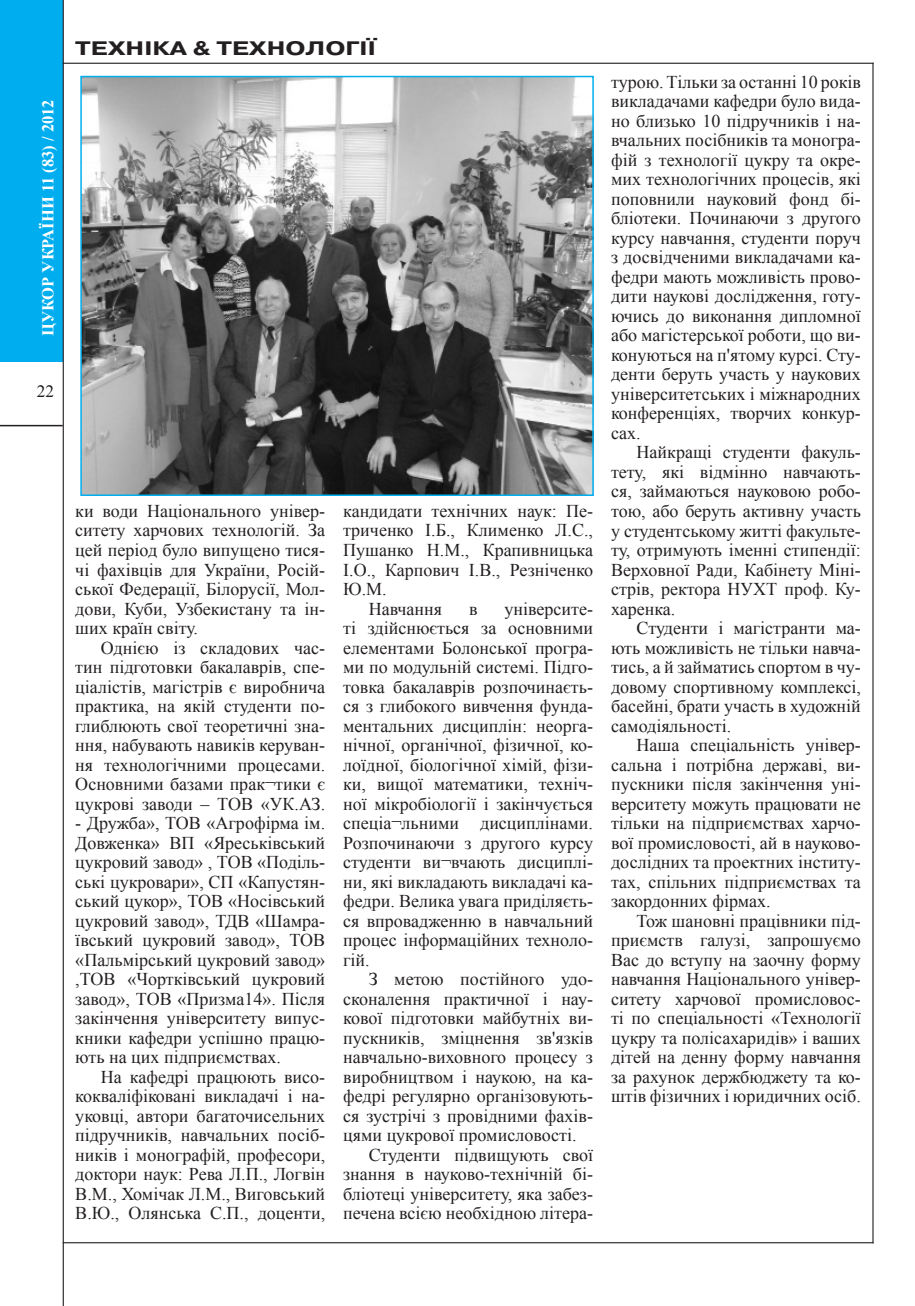
<style>
.page{position:relative;width:915px;height:1306px;background:#fff}
.page>*{position:absolute;margin:0;border:0;box-sizing:border-box;transform-origin:0 0}
.колонтитул{font:700 19.5px "Pragmatica C";color:#231f20;scale:1.3 1}
.Текст{font:18px/19.5px "Times New Roman";color:#231f20;text-align:justify}
.t1{font:17.25px "Times New Roman";color:#231f20}
.t2{font:700 16.5px "Times New Roman";color:#fff}
</style>
<div class="page">
<div style="left:0;top:0;width:63px;height:362px;background:#00aeef"></div>
<hr style="left:0;top:425px;width:63px;height:1px;background:#231f20">
<hr style="left:872px;top:63px;width:1px;height:1180px;background:#231f20">
<hr style="left:63px;top:0;width:1px;height:1305px;background:#231f20">
<hr style="left:63px;top:63px;width:810px;height:1px;background:#231f20">
<hr style="left:63px;top:1242px;width:810px;height:1px;background:#231f20">
<img style="left:83px;top:79px;width:507px;height:414px">
<div style="left:80px;top:76px;width:513px;height:420px;border:2px solid #00aeef"></div>
<p class="t2" style="left:37px;top:336px;width:238px;rotate:-90deg">ЦУКОР УКРАЇНИ 11 (83) / 2012</p>
<p class="t1" style="left:37px;top:380px;width:19px">22</p>
<p class="колонтитул" style="left:75px;top:38px;width:232px">ТЕХНІКА &amp; ТЕХНОЛОГІЇ</p>
<p class="Текст" style="left:75px;top:501px;width:251px">ки води Національного універ&shy;ситету харчових технологій. За цей період було випущено тися&shy;чі фахівців для України, Росій&shy;ської Федерації, Білорусії, Мол&shy;дови, Куби, Узбекистану та ін&shy;ших країн світу.</p>
<p class="Текст" style="left:75px;top:637px;width:251px;text-indent:26px">Однією із складових час&shy;тин підготовки бакалаврів, спе&shy;ціалістів, магістрів є виробнича практика, на якій студенти по&shy;глиблюють свої теоретичні зна&shy;ння, набувають навиків керуван&shy;ня технологічними процесами.<br>Основними базами прак¬тики є цукрові заводи – ТОВ «УК.АЗ.</p>
<p class="Текст" style="left:75px;top:813px;width:251px">- Дружба», ТОВ «Агрофірма ім.<br>Довженка» ВП «Яреськівський цукровий завод» , ТОВ «Поділь&shy;ські цукровари», СП «Капустян&shy;ський цукор», ТОВ «Носівський цукровий завод», ТДВ «Шамра&shy;ївський цукровий завод», ТОВ «Пальмірський цукровий завод» ,ТОВ «Чортківський цукровий завод», ТОВ «Призма14». Після закінчення університету випус&shy;кники кафедри успішно працю&shy;ють на цих підприємствах.</p>
<p class="Текст" style="left:75px;top:1066px;width:251px;text-indent:26px">На кафедрі працюють висо&shy;кокваліфіковані викладачі і на&shy;уковці, автори багаточисельних підручників, навчальних посіб&shy;ників і монографій, професори, доктори наук: Рева Л.П., Логвін В.М., Хомічак Л.М., Виговський В.Ю., Олянська С.П., доценти,</p>
<p class="Текст" style="left:343px;top:501px;width:251px">кандидати технічних наук: Пе&shy;триченко І.Б., Клименко Л.С., Пушанко Н.М., Крапивницька І.О., Карпович І.В., Резніченко Ю.М.</p>
<p class="Текст" style="left:368px;top:598px;width:75px">Навчання</p>
<p class="Текст" style="left:469px;top:598px;width:10px">в</p>
<p class="Текст" style="left:343px;top:598px;width:251px;text-indent:161px">університе&shy;ті здійснюється за основними елементами Болонської програ&shy;ми по модульній системі. Підго&shy;товка бакалаврів розпочинаєть&shy;ся з глибокого вивчення фунда&shy;ментальних дисциплін: неорга&shy;нічної, органічної, фізичної, ко&shy;лоїдної, біологічної хімій, фізи&shy;ки, вищої математики, техніч&shy;ної мікробіології і закінчується спеціа¬льними дисциплінами.<br>Розпочинаючи з другого курсу студенти ви¬вчають дисциплі&shy;ни, які викладають викладачі ка&shy;федри. Велика увага приділяєть&shy;ся впровадженню в навчальний процес інформаційних техноло&shy;гій.</p>
<p class="Текст" style="left:343px;top:969px;width:251px;text-indent:26px">З метою постійного удо&shy;сконалення практичної і нау&shy;кової підготовки майбутніх ви&shy;пускників, зміцнення зв'язків навчально-виховного процесу з виробництвом і наукою, на ка&shy;федрі регулярно організовують&shy;ся зустрічі з провідними фахів&shy;цями цукрової промисловості.</p>
<p class="Текст" style="left:343px;top:1144px;width:251px;text-indent:26px">Студенти підвищують свої знання в науково-технічній бі&shy;бліотеці університету, яка забез&shy;печена всією необхідною літера-</p>
<p class="Текст" style="left:611px;top:72px;width:251px">турою. Тільки за останні 10 років викладачами кафедри було вида&shy;но близько 10 підручників і на&shy;вчальних посібників та моногра&shy;фій з технології цукру та окре&shy;мих технологічних процесів, які поповнили науковий фонд бі&shy;бліотеки. Починаючи з другого курсу навчання, студенти поруч з досвідченими викладачами ка&shy;федри мають можливість прово&shy;дити наукові дослідження, готу&shy;ючись до виконання дипломної або магістерської роботи, що ви&shy;конуються на п'ятому курсі. Сту&shy;денти беруть участь у наукових університетських і міжнародних конференціях, творчих конкур&shy;сах.</p>
<p class="Текст" style="left:611px;top:442px;width:251px;text-indent:26px">Найкращі студенти факуль&shy;тету, які відмінно навчають&shy;ся, займаються науковою робо&shy;тою, або беруть активну участь у студентському житті факульте&shy;ту, отримують іменні стипендії:<br>Верховної Ради, Кабінету Міні&shy;стрів, ректора НУХТ проф. Ку&shy;харенка.</p>
<p class="Текст" style="left:611px;top:618px;width:251px;text-indent:26px">Студенти і магістранти ма&shy;ють можливість не тільки навча&shy;тись, а й займатись спортом в чу&shy;довому спортивному комплексі, басейні, брати участь в художній самодіяльності.</p>
<p class="Текст" style="left:611px;top:735px;width:251px;text-indent:26px">Наша спеціальність універ&shy;сальна і потрібна державі, ви&shy;пускники після закінчення уні&shy;верситету можуть працювати не тільки на підприємствах харчо&shy;вої промисловості, ай в науково&shy;дослідних та проектних інститу&shy;тах, спільних підприємствах та закордонних фірмах.</p>
<p class="Текст" style="left:611px;top:910px;width:251px;text-indent:26px">Тож шановні працівники під&shy;приємств галузі, запрошуємо Вас до вступу на заочну форму навчання Національного універ&shy;ситету харчової промисловос&shy;ті по спеціальності «Технології цукру та полісахаридів» і ваших дітей на денну форму навчання за рахунок держбюджету та ко&shy;штів фізичних і юридичних осіб.</p>
</div>
